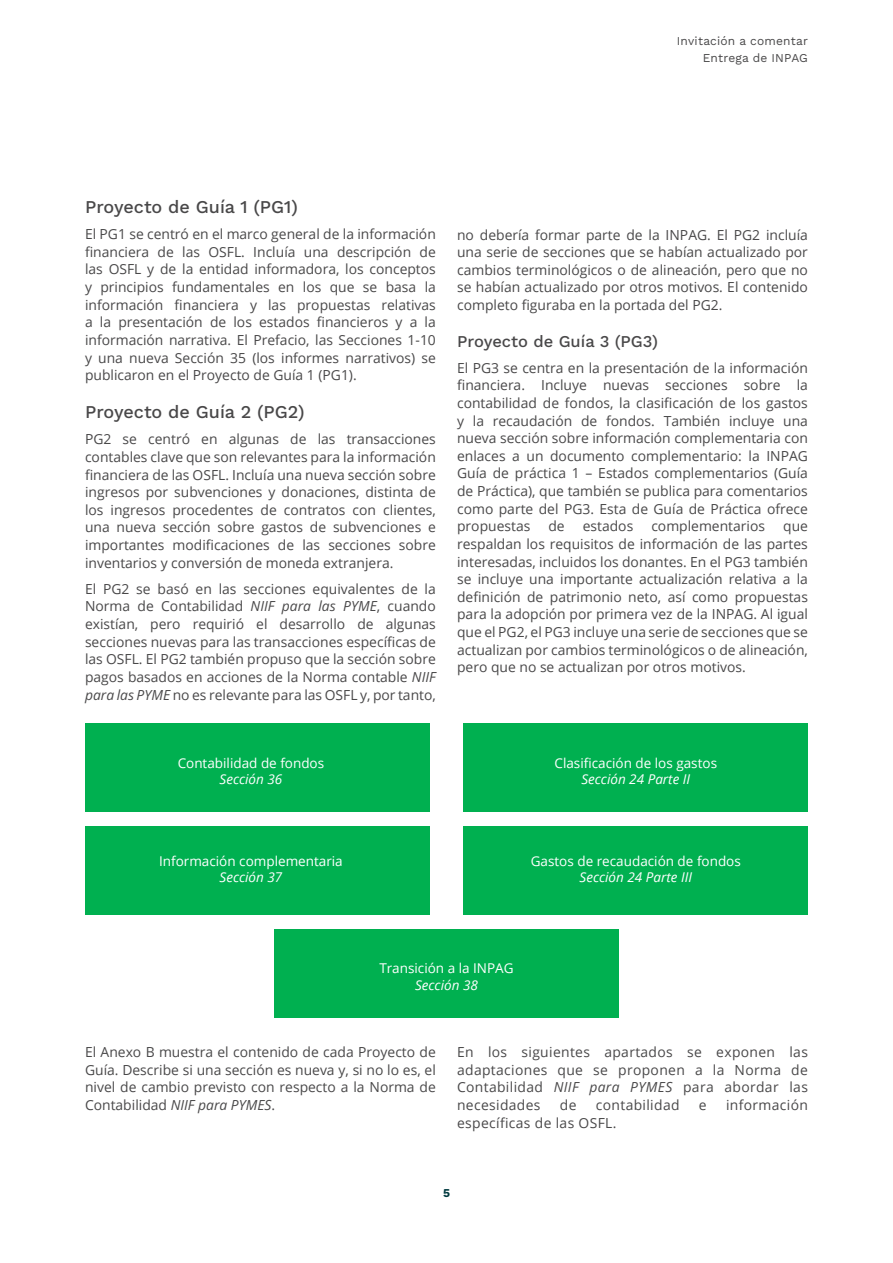
<style>
.page{position:relative;width:893px;height:1263px;background:#fff}
.page>*{position:absolute;margin:0;border:0;box-sizing:border-box;transform-origin:0 0}
.Heading_3{font:18px "Work Sans";color:#494849}
.Heading_4{font:16.5px "Work Sans";color:#494849}
.Normal_no_ident{font:13.8px/17.7px "Open Sans";color:#494849;text-align:justify}
.Normal_no_ident-2{font:13.8px "Open Sans";letter-spacing:.025em;color:#494849}
.t1{font:13.5px/16.5px "Open Sans";color:#fff;text-align:center}
.t2{font:12px/16.5px "Work Sans";letter-spacing:.01em;color:#494849;text-align:right}
.t3{font:12px "Work Sans";color:#003a3f}
.s1{font-style:italic}
</style>
<div class="page">
<div style="left:85px;top:724px;width:344px;height:88px;background:#00b050"></div>
<div style="left:464px;top:724px;width:344px;height:88px;background:#00b050"></div>
<div style="left:85px;top:827px;width:344px;height:88px;background:#00b050"></div>
<div style="left:464px;top:827px;width:344px;height:88px;background:#00b050"></div>
<div style="left:274px;top:929px;width:345px;height:88px;background:#00b050"></div>
<p class="t2" style="left:677px;top:32px;width:132px">Invitación a comentar<br>Entrega de INPAG</p>
<p class="Heading_3" style="left:85px;top:193px;width:214px">Proyecto de Guía 1 (PG1)</p>
<p class="Normal_no_ident" style="left:85px;top:225px;width:352px">El PG1 se centró en el marco general de la información financiera de las OSFL. Incluía una descripción de las OSFL y de la entidad informadora, los conceptos y principios fundamentales en los que se basa la información financiera y las propuestas relativas a la presentación de los estados financieros y a la información narrativa. El Prefacio, las Secciones 1-10 y una nueva Sección 35 (los informes narrativos) se publicaron en el Proyecto de Guía 1 (PG1).</p>
<p class="Heading_3" style="left:85px;top:398px;width:221px">Proyecto de Guía 2 (PG2)</p>
<p class="Normal_no_ident" style="left:85px;top:430px;width:352px">PG2 se centró en algunas de las transacciones contables clave que son relevantes para la información financiera de las OSFL. Incluía una nueva sección sobre ingresos por subvenciones y donaciones, distinta de los ingresos procedentes de contratos con clientes, una nueva sección sobre gastos de subvenciones e importantes modificaciones de las secciones sobre inventarios y conversión de moneda extranjera.</p>
<p class="Normal_no_ident" style="left:85px;top:580px;width:352px">El PG2 se basó en las secciones equivalentes de la Norma de Contabilidad <span class="s1">NIIF para las PYME</span>, cuando existían, pero requirió el desarrollo de algunas secciones nuevas para las transacciones específicas de las OSFL. El PG2 también propuso que la sección sobre pagos basados en acciones de la Norma contable <span class="s1">NIIF para las PYME</span> no es relevante para las OSFL y, por tanto,</p>
<p class="Normal_no_ident" style="left:457px;top:225px;width:352px">no debería formar parte de la INPAG. El PG2 incluía una serie de secciones que se habían actualizado por cambios terminológicos o de alineación, pero que no se habían actualizado por otros motivos. El contenido completo figuraba en la portada del PG2.</p>
<p class="Heading_4" style="left:457px;top:328px;width:203px">Proyecto de Guía 3 (PG3)</p>
<p class="Normal_no_ident" style="left:457px;top:358px;width:352px">El PG3 se centra en la presentación de la información financiera. Incluye nuevas secciones sobre la contabilidad de fondos, la clasificación de los gastos y la recaudación de fondos. También incluye una nueva sección sobre información complementaria con enlaces a un documento complementario: la INPAG Guía de práctica 1 – Estados complementarios (Guía de Práctica), que también se publica para comentarios como parte del PG3. Esta de Guía de Práctica ofrece propuestas</p>
<p class="Normal_no_ident" style="left:548px;top:517px;width:18px">de</p>
<p class="Normal_no_ident" style="left:583px;top:517px;width:52px">estados</p>
<p class="Normal_no_ident" style="left:651px;top:517px;width:115px">complementarios</p>
<p class="Normal_no_ident" style="left:457px;top:517px;width:352px;text-indent:326px">que respaldan los requisitos de información de las partes interesadas, incluidos los donantes. En el PG3 también se incluye una importante actualización relativa a la definición de patrimonio neto, así como propuestas para la adopción por primera vez de la INPAG. Al igual que el PG2, el PG3 incluye una serie de secciones que se actualizan por cambios terminológicos o de alineación, pero que no se actualizan por otros motivos.</p>
<p class="t1" style="left:178px;top:754px;width:148px">Contabilidad de fondos<br><span class="s1">Sección 36</span></p>
<p class="t1" style="left:554px;top:754px;width:164px">Clasificación de los gastos<br><span class="s1">Sección 24 Parte II</span></p>
<p class="t1" style="left:159px;top:852px;width:185px">Información complementaria<br><span class="s1">Sección 37</span></p>
<p class="t1" style="left:531px;top:852px;width:212px">Gastos de recaudación de fondos<br><span class="s1">Sección 24 Parte III</span></p>
<p class="t1" style="left:379px;top:960px;width:136px">Transición a la INPAG<br><span class="s1">Sección 38</span></p>
<p class="Normal_no_ident" style="left:85px;top:1043px;width:352px">El Anexo B muestra el contenido de cada Proyecto de Guía. Describe si una sección es nueva y, si no lo es, el nivel de cambio previsto con respecto a la Norma de Contabilidad <span class="s1">NIIF para PYMES</span>.</p>
<p class="Normal_no_ident" style="left:457px;top:1043px;width:352px">En los siguientes apartados se exponen las adaptaciones que se proponen a la Norma de Contabilidad <span class="s1">NIIF para PYMES</span> para abordar las necesidades</p>
<p class="Normal_no_ident" style="left:560px;top:1096px;width:18px">de</p>
<p class="Normal_no_ident-2" style="left:596px;top:1095px;width:85px">contabilidad</p>
<p class="Normal_no_ident" style="left:699px;top:1096px;width:9px">e</p>
<p class="Normal_no_ident-2" style="left:726px;top:1095px;width:83px">información</p>
<p class="Normal_no_ident-2" style="left:457px;top:1113px;width:161px">específicas de las OSFL.</p>
<p class="t3" style="left:443px;top:1184px;width:8px">5</p>
</div>
